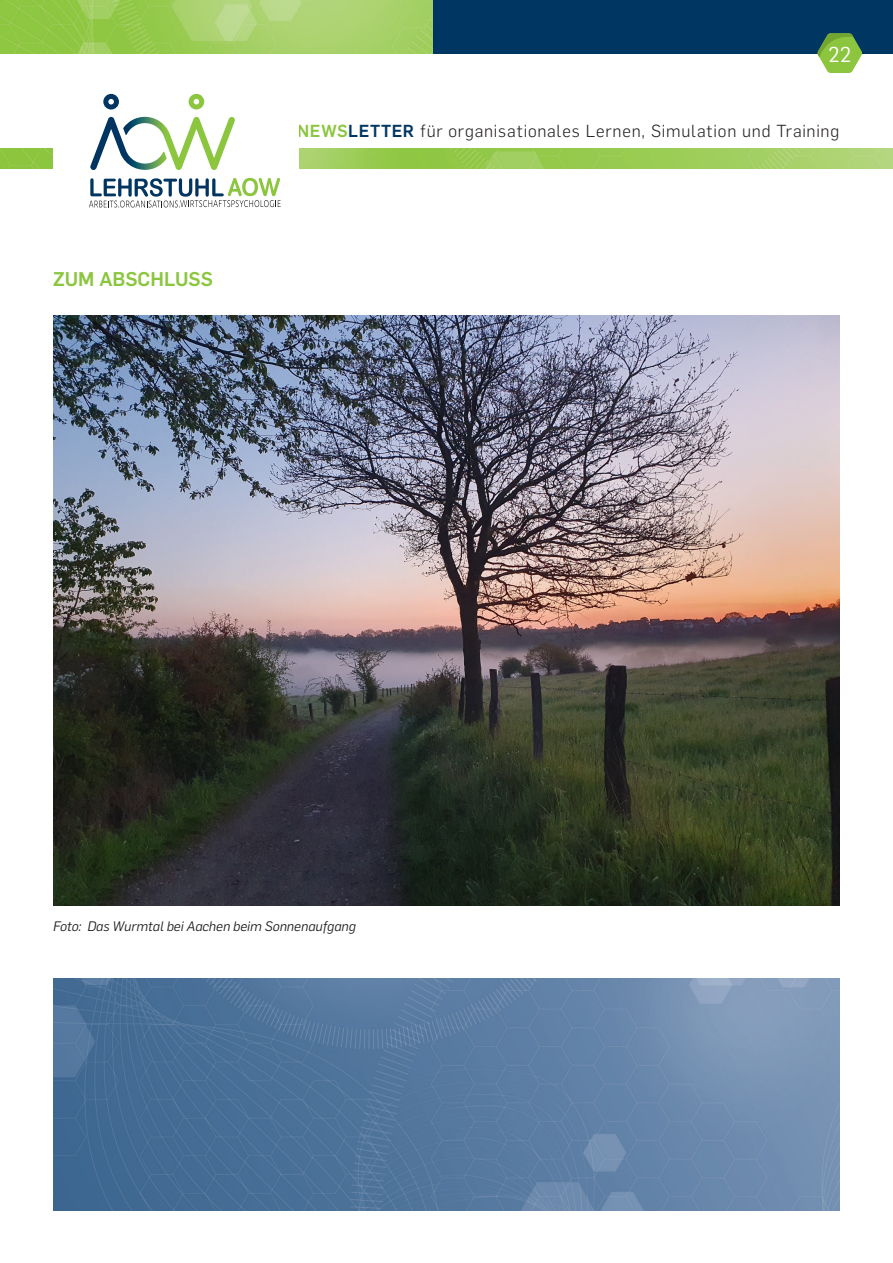
<style>
.page{position:relative;width:893px;height:1263px;background:#fff}
.page>*{position:absolute;margin:0;border:0;box-sizing:border-box;transform-origin:0 0}
.t1{font:21px "Rub Flama";color:#fff}
.t2{font:700 19.5px "Rub Flama";color:#8bc63e}
.t3{font:300 17.1px "Rub Flama";letter-spacing:.045em;color:#231f20}
.t4{font:italic 13.5px "Rub Flama";color:#231f20}
.s1{font-weight:700;color:#8bc63e}
.s2{font-weight:700;color:#003762}
</style>
<div class="page">
<img style="left:53px;top:316px;width:787px;height:590px">
<img style="left:0;top:148px;width:893px;height:21px">
<img style="left:0;top:0;width:434px;height:53px">
<div style="left:53px;top:91px;width:245px;height:126px;background:#fff"></div>
<svg style="left:89px;top:178px;width:192px;height:29px"></svg>
<svg style="left:90px;top:94px;width:145px;height:76px"></svg>
<div style="left:434px;top:0;width:459px;height:53px;background:#003762"></div>
<svg style="left:817px;top:33px;width:45px;height:40px"></svg>
<img style="left:53px;top:979px;width:787px;height:231px">
<p class="t1" style="left:828px;top:40px;width:25px">22</p>
<p class="t2" style="left:53px;top:265px;width:161px">ZUM ABSCHLUSS</p>
<p class="t3" style="left:297px;top:119px;width:544px"><span class="s1">NEWS</span><span class="s2">LETTER</span> für organisationales Lernen, Simulation und Training</p>
<p class="t4" style="left:53px;top:917px;width:304px">Foto: Das Wurmtal bei Aachen beim Sonnenaufgang</p>
</div>
